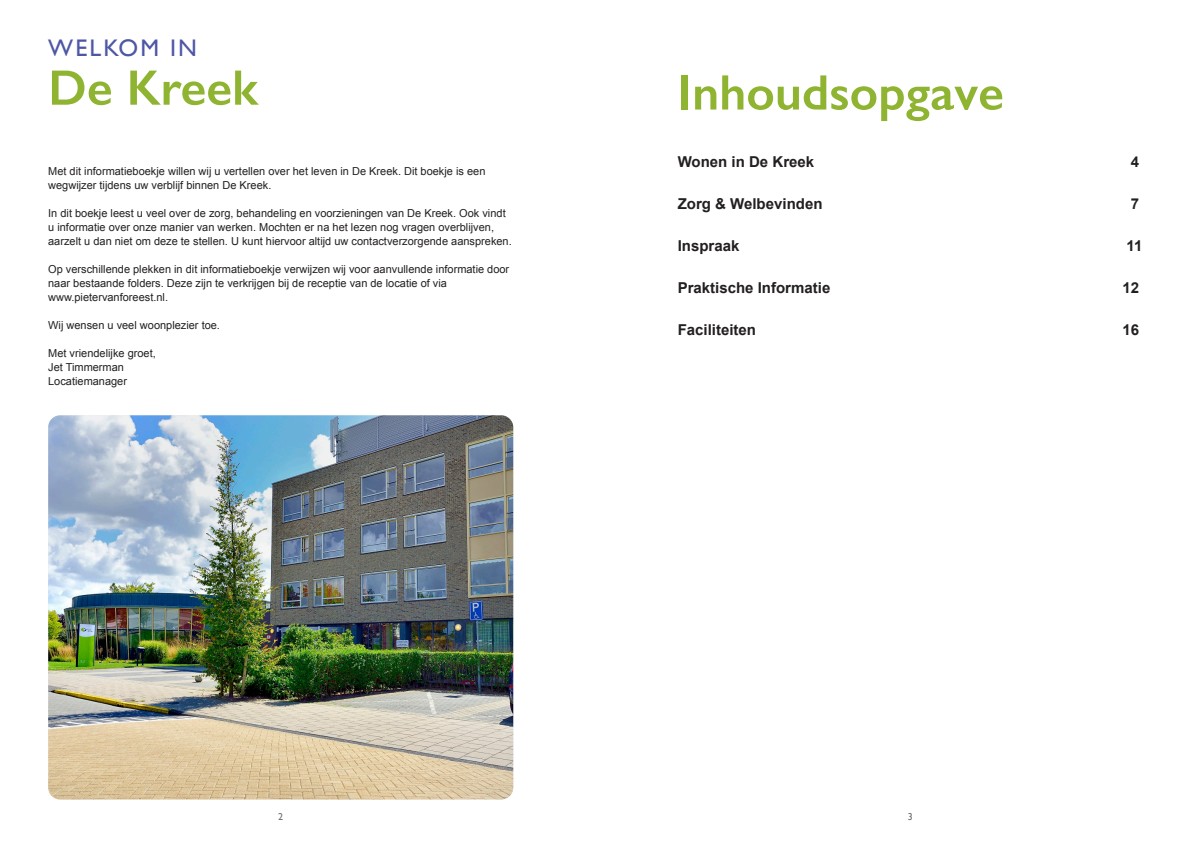
<style>
.page{position:relative;width:1191px;height:842px;background:#fff}
.page>*{position:absolute;margin:0;border:0;box-sizing:border-box;transform-origin:0 0}
.Kop_3{font:600 50px "Gill Sans";color:#8fb431}
.Kop_3-2{font:24px "Gill Sans";letter-spacing:.09em;color:#4d57a5}
.Kop_3-3{font:700 15px "Arial";color:#231f20}
.Kop_3-4{font:11px/14px "Arial";color:#231f20}
.t1{font:10px "Gill Sans";color:#6c6d70}
</style>
<div class="page">
<img style="left:48px;top:415px;width:465px;height:384px">
<p class="Kop_3-2" style="left:48px;top:33px;width:150px">WELKOM IN</p>
<p class="Kop_3" style="left:48px;top:58px;width:211px">De Kreek</p>
<p class="Kop_3-4" style="left:48px;top:165px;width:439px">Met dit informatieboekje willen wij u vertellen over het leven in De Kreek. Dit boekje is een wegwijzer tijdens uw verblijf binnen De Kreek.</p>
<p class="Kop_3-4" style="left:48px;top:207px;width:465px">In dit boekje leest u veel over de zorg, behandeling en voorzieningen van De Kreek. Ook vindt u informatie over onze manier van werken. Mochten er na het lezen nog vragen overblijven, aarzelt u dan niet om deze te stellen. U kunt hiervoor altijd uw contactverzorgende aanspreken.</p>
<p class="Kop_3-4" style="left:48px;top:263px;width:462px">Op verschillende plekken in dit informatieboekje verwijzen wij voor aanvullende informatie door naar bestaande folders. Deze zijn te verkrijgen bij de receptie van de locatie of via</p>
<p class="Kop_3-4" style="left:48px;top:291px;width:121px">www.pietervanforeest.nl.</p>
<p class="Kop_3-4" style="left:48px;top:319px;width:173px">Wij wensen u veel woonplezier toe.</p>
<p class="Kop_3-4" style="left:48px;top:347px;width:109px">Met vriendelijke groet,</p>
<p class="Kop_3-4" style="left:48px;top:361px;width:77px">Jet Timmerman</p>
<p class="Kop_3-4" style="left:48px;top:375px;width:80px">Locatiemanager</p>
<p class="Kop_3" style="left:677px;top:62px;width:328px">Inhoudsopgave</p>
<p class="Kop_3-3" style="left:677px;top:152px;width:138px">Wonen in De Kreek</p>
<p class="Kop_3-3" style="left:1130px;top:152px;width:10px">4</p>
<p class="Kop_3-3" style="left:677px;top:194px;width:146px">Zorg &amp; Welbevinden</p>
<p class="Kop_3-3" style="left:1130px;top:194px;width:10px">7</p>
<p class="Kop_3-3" style="left:677px;top:236px;width:63px">Inspraak</p>
<p class="Kop_3-3" style="left:1126px;top:236px;width:17px">11</p>
<p class="Kop_3-3" style="left:677px;top:278px;width:154px">Praktische Informatie</p>
<p class="Kop_3-3" style="left:1122px;top:278px;width:18px">12</p>
<p class="Kop_3-3" style="left:677px;top:320px;width:80px">Faciliteiten</p>
<p class="Kop_3-3" style="left:1122px;top:320px;width:18px">16</p>
<p class="t1" style="left:278px;top:810px;width:6px">2</p>
<p class="t1" style="left:907px;top:810px;width:6px">3</p>
</div>
